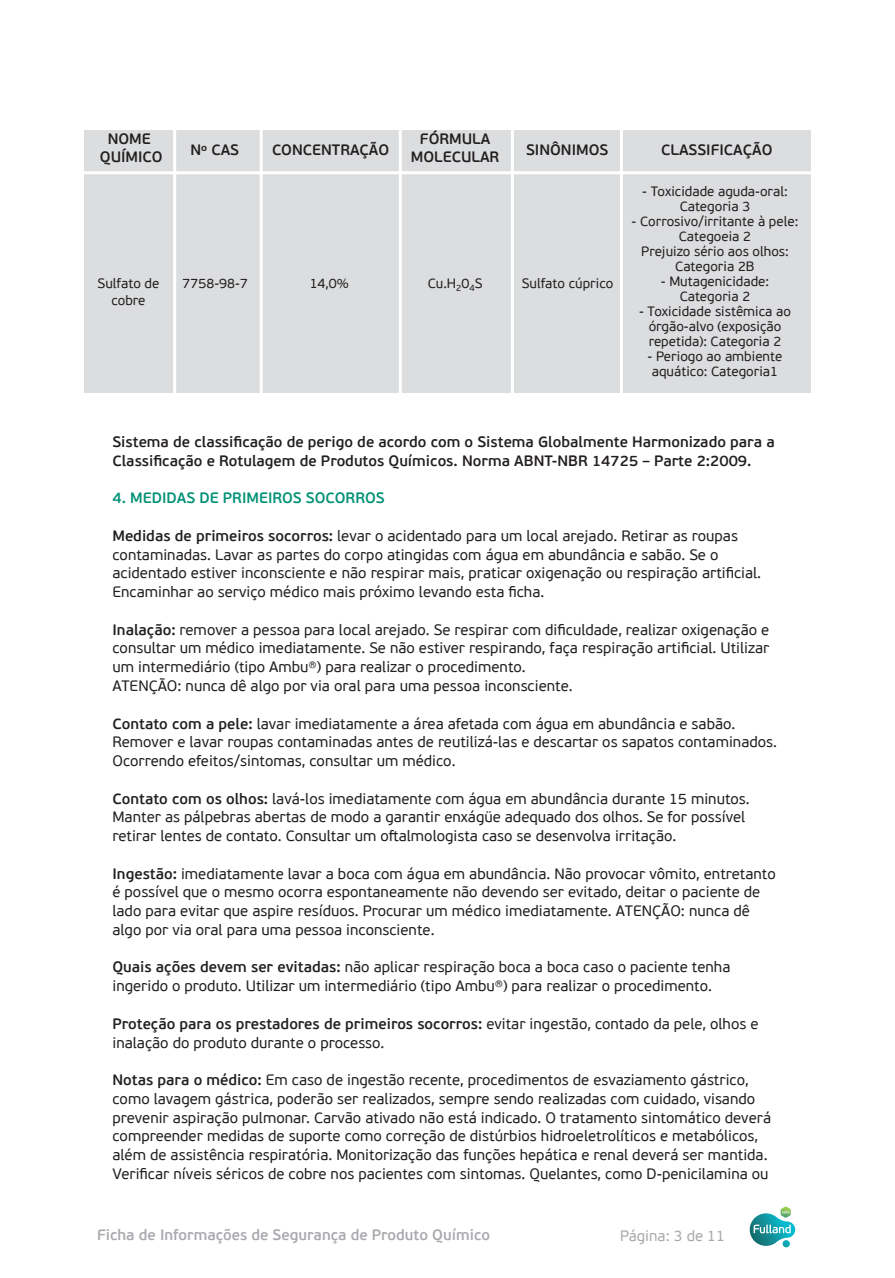
<style>
.page{position:relative;width:895px;height:1278px;background:#fff}
.page>*{position:absolute;margin:0;border:0;box-sizing:border-box;transform-origin:0 0}
.t1{font:15px/18.8px "PF Beau Sans Pro";color:#231f20}
.t2{font:600 15px/18px "PF Beau Sans Pro";color:#231f20;text-align:center}
.t3{font:600 15px "PF Beau Sans Pro";color:#a8a9ad}
.t4{font:600 15px "PF Beau Sans Pro";color:#009276}
.t5{font:15px "PF Beau Sans Pro";color:#a8a9ad}
.t6{font:13.5px/15px "PF Beau Sans Pro";color:#231f20;text-align:center}
.s1{font-weight:600}
</style>
<div class="page">
<div style="left:84px;top:131px;width:726px;height:262px;background:#dcdddf"></div>
<hr style="left:173px;top:119px;width:3px;height:274px;background:#fff">
<hr style="left:260px;top:119px;width:3px;height:274px;background:#fff">
<hr style="left:399px;top:119px;width:3px;height:274px;background:#fff">
<hr style="left:511px;top:119px;width:3px;height:274px;background:#fff">
<hr style="left:620px;top:119px;width:3px;height:274px;background:#fff">
<hr style="left:84px;top:171px;width:726px;height:3px;background:#fff">
<svg style="left:749px;top:1206px;width:48px;height:41px"></svg>
<p class="t2" style="left:411px;top:130px;width:90px">FÓRMULA<br>MOLECULAR</p>
<p class="t2" style="left:100px;top:130px;width:64px">NOME<br>QUÍMICO</p>
<p class="t2" style="left:190px;top:141px;width:50px">Nº CAS</p>
<p class="t2" style="left:272px;top:141px;width:119px">CONCENTRAÇÃO</p>
<p class="t2" style="left:526px;top:141px;width:84px">SINÔNIMOS</p>
<p class="t2" style="left:661px;top:141px;width:113px">CLASSIFICAÇÃO</p>
<p class="t6" style="left:98px;top:276px;width:63px">Sulfato de</p>
<p class="t6" style="left:182px;top:276px;width:67px">7758-98-7</p>
<p class="t6" style="left:309px;top:276px;width:41px">14,0%</p>
<p class="t6" style="left:428px;top:276px;width:56px">Cu.H<sub>2</sub>0<sub>4</sub>S</p>
<p class="t6" style="left:522px;top:276px;width:93px">Sulfato cúprico</p>
<p class="t6" style="left:111px;top:292px;width:36px">cobre</p>
<p class="t6" style="left:642px;top:184px;width:147px">- Toxicidade aguda-oral:<br>Categoria 3</p>
<p class="t6" style="left:631px;top:214px;width:168px">- Corrosivo/irritante à pele:<br>Categoeia 2<br>Prejuizo sério aos olhos:<br>Categoria 2B</p>
<p class="t6" style="left:660px;top:274px;width:110px">- Mutagenicidade:<br>Categoria 2</p>
<p class="t6" style="left:639px;top:304px;width:153px">- Toxicidade sistêmica ao órgão-alvo (exposição repetida): Categoria 2</p>
<p class="t6" style="left:647px;top:349px;width:136px">- Periogo ao ambiente aquático: Categoria1</p>
<p class="t2" style="left:112px;top:433px;width:663px;line-height:18.8px;text-align:left">Sistema de classificação de perigo de acordo com o Sistema Globalmente Harmonizado para a<br>Classificação e Rotulagem de Produtos Químicos. Norma ABNT-NBR 14725 – Parte 2:2009.</p>
<p class="t4" style="left:112px;top:489px;width:274px">4. MEDIDAS DE PRIMEIROS SOCORROS</p>
<p class="t1" style="left:112px;top:526px;width:650px"><span class="s1">Medidas de primeiros socorros:</span> levar o acidentado para um local arejado. Retirar as roupas contaminadas. Lavar as partes do corpo atingidas com água em abundância e sabão. Se o acidentado estiver inconsciente e não respirar mais, praticar oxigenação ou respiração artificial.<br>Encaminhar ao serviço médico mais próximo levando esta ficha.</p>
<p class="t1" style="left:112px;top:620px;width:658px"><span class="s1">Inalação:</span> remover a pessoa para local arejado. Se respirar com dificuldade, realizar oxigenação e consultar um médico imediatamente. Se não estiver respirando, faça respiração artificial. Utilizar um intermediário (tipo Ambu®) para realizar o procedimento.<br>ATENÇÃO: nunca dê algo por via oral para uma pessoa inconsciente.</p>
<p class="t1" style="left:112px;top:714px;width:666px"><span class="s1">Contato com a pele:</span> lavar imediatamente a área afetada com água em abundância e sabão.<br>Remover e lavar roupas contaminadas antes de reutilizá-las e descartar os sapatos contaminados.<br>Ocorrendo efeitos/sintomas, consultar um médico.</p>
<p class="t1" style="left:112px;top:789px;width:638px"><span class="s1">Contato com os olhos:</span> lavá-los imediatamente com água em abundância durante 15 minutos.<br>Manter as pálpebras abertas de modo a garantir enxágüe adequado dos olhos. Se for possível retirar lentes de contato. Consultar um oſtalmologista caso se desenvolva irritação.</p>
<p class="t1" style="left:112px;top:864px;width:664px"><span class="s1">Ingestão:</span> imediatamente lavar a boca com água em abundância. Não provocar vômito, entretanto é possível que o mesmo ocorra espontaneamente não devendo ser evitado, deitar o paciente de lado para evitar que aspire resíduos. Procurar um médico imediatamente. ATENÇÃO: nunca dê algo por via oral para uma pessoa inconsciente.</p>
<p class="t1" style="left:112px;top:958px;width:619px"><span class="s1">Quais ações devem ser evitadas:</span> não aplicar respiração boca a boca caso o paciente tenha ingerido o produto. Utilizar um intermediário (tipo Ambu®) para realizar o procedimento.</p>
<p class="t1" style="left:112px;top:1014px;width:647px"><span class="s1">Proteção para os prestadores de primeiros socorros:</span> evitar ingestão, contado da pele, olhos e inalação do produto durante o processo.</p>
<p class="t1" style="left:112px;top:1070px;width:660px"><span class="s1">Notas para o médico:</span> Em caso de ingestão recente, procedimentos de esvaziamento gástrico, como lavagem gástrica, poderão ser realizados, sempre sendo realizadas com cuidado, visando prevenir aspiração pulmonar. Carvão ativado não está indicado. O tratamento sintomático deverá compreender medidas de suporte como correção de distúrbios hidroeletrolíticos e metabólicos, além de assistência respiratória. Monitorização das funções hepática e renal deverá ser mantida.<br>Verificar níveis séricos de cobre nos pacientes com sintomas. Quelantes, como D-penicilamina ou</p>
<p class="t3" style="left:97px;top:1225px;width:394px">Ficha de Informações de Segurança de Produto Químico</p>
<p class="t5" style="left:620px;top:1227px;width:106px">Página: 3 de 11</p>
</div>
